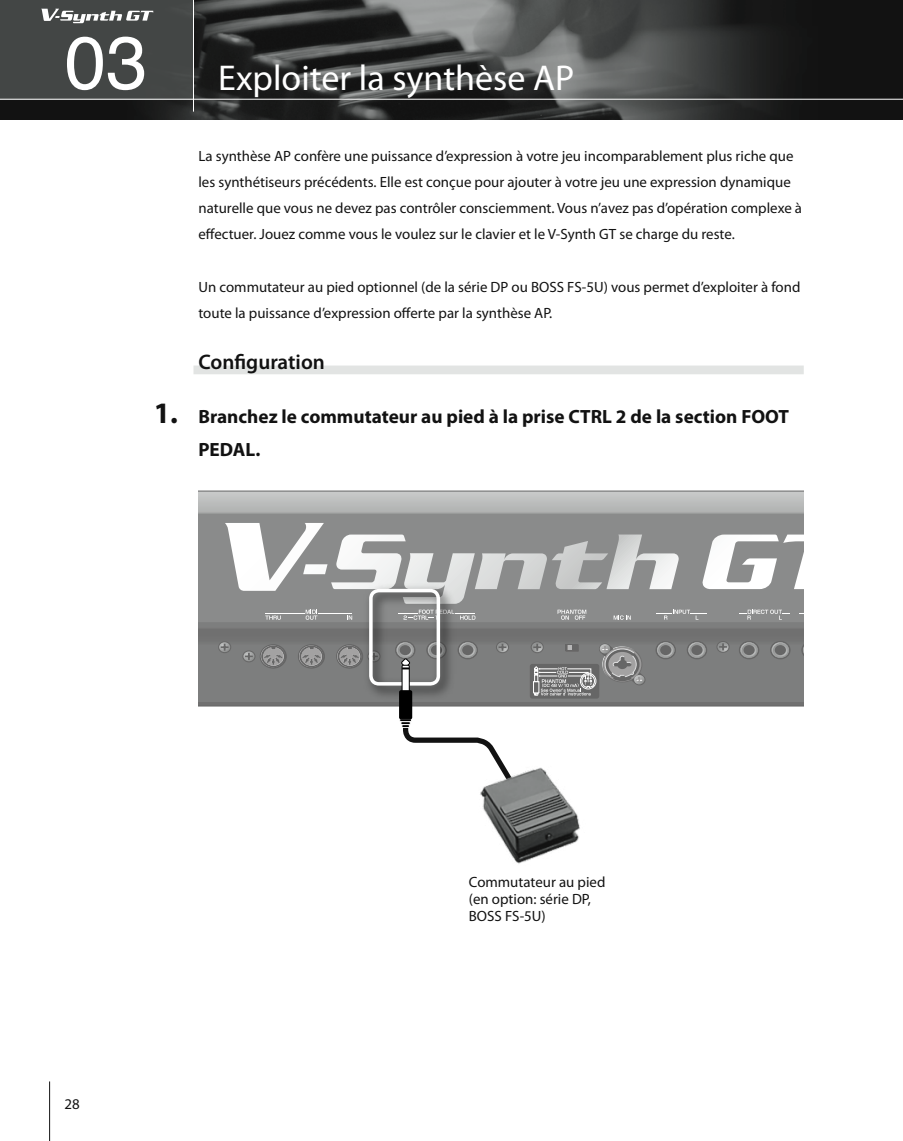
<style>
.page{position:relative;width:903px;height:1141px;background:#fff}
.page>*{position:absolute;margin:0;border:0;box-sizing:border-box;transform-origin:0 0}
.t1{font:36.05px "Myriad Pro";color:#fff}
.t2{font:700 29.75px "Myriad Pro";color:#121212}
.t3{font:600 21px "Myriad Pro";color:#121212}
.t4{font:700 19.25px/33.6px "Myriad Pro";color:#121212}
.t5{font:14.88px/26.1px "Myriad Pro";color:#121212}
.s1{font-family:"Helvetica";font-size:74.38px}
</style>
<div class="page">
<img style="left:0;top:0;width:903px;height:119px">
<div style="left:0;top:0;width:193px;height:100px;background:#494c4b"></div>
<hr style="left:193px;top:0;width:1px;height:112px;background:#fff">
<hr style="left:49px;top:1081px;width:1px;height:60px;background:#121212">
<svg style="left:41px;top:9px;width:112px;height:14px"></svg>
<div style="left:193px;top:366px;width:611px;height:8px;background:#e2e4e3"></div>
<hr style="left:0;top:99px;width:903px;height:1px;background:#fff">
<svg style="left:198px;top:491px;width:606px;height:215px;background:#8b8c8c"></svg>
<svg style="left:614px;top:615px;width:17px;height:5px"></svg>
<svg style="left:347px;top:616px;width:5px;height:4px"></svg>
<svg style="left:265px;top:616px;width:16px;height:4px"></svg>
<svg style="left:306px;top:610px;width:11px;height:10px"></svg>
<svg style="left:557px;top:610px;width:29px;height:10px"></svg>
<hr style="left:265px;top:613px;width:39px;height:1px;background:#fff">
<hr style="left:318px;top:613px;width:34px;height:1px;background:#fff">
<svg style="left:457px;top:610px;width:18px;height:10px"></svg>
<svg style="left:656px;top:610px;width:51px;height:10px"></svg>
<svg style="left:739px;top:610px;width:51px;height:10px"></svg>
<svg style="left:225px;top:523px;width:579px;height:81px"></svg>
<div style="left:530px;top:664px;width:69px;height:35px;background:#666;border-radius:3px"></div>
<div style="left:336px;top:645px;width:27px;height:23px;border:1px solid #000;border-radius:50%"></div>
<div style="left:260px;top:645px;width:26px;height:23px;background:#797979;border-radius:50%"></div>
<div style="left:260px;top:645px;width:26px;height:23px;border:1px solid #000;border-radius:50%"></div>
<div style="left:298px;top:645px;width:26px;height:23px;background:#6d6d6d;border-radius:50%"></div>
<div style="left:298px;top:645px;width:26px;height:23px;border:1px solid #000;border-radius:50%"></div>
<svg style="left:458px;top:641px;width:19px;height:18px"></svg>
<div style="left:458px;top:641px;width:19px;height:18px;border:1px solid #000;border-radius:50%"></div>
<svg style="left:770px;top:641px;width:20px;height:18px"></svg>
<div style="left:770px;top:641px;width:20px;height:18px;border:1px solid #000;border-radius:50%"></div>
<svg style="left:656px;top:641px;width:19px;height:18px"></svg>
<div style="left:656px;top:641px;width:19px;height:18px;border:1px solid #000;border-radius:50%"></div>
<svg style="left:687px;top:641px;width:20px;height:18px"></svg>
<div style="left:687px;top:641px;width:20px;height:18px;border:1px solid #000;border-radius:50%"></div>
<svg style="left:739px;top:641px;width:20px;height:18px"></svg>
<div style="left:739px;top:641px;width:20px;height:18px;border:1px solid #000;border-radius:50%"></div>
<svg style="left:299px;top:645px;width:24px;height:22px"></svg>
<svg style="left:299px;top:646px;width:24px;height:21px"></svg>
<svg style="left:301px;top:647px;width:21px;height:19px"></svg>
<div style="left:261px;top:645px;width:24px;height:22px;background:#808080;border-radius:50%"></div>
<svg style="left:261px;top:646px;width:24px;height:21px"></svg>
<svg style="left:263px;top:647px;width:21px;height:19px"></svg>
<svg style="left:337px;top:645px;width:24px;height:22px"></svg>
<svg style="left:338px;top:646px;width:24px;height:21px"></svg>
<svg style="left:339px;top:647px;width:21px;height:19px"></svg>
<svg style="left:459px;top:642px;width:17px;height:16px"></svg>
<svg style="left:460px;top:644px;width:15px;height:13px"></svg>
<div style="left:462px;top:645px;width:11px;height:10px;background:#666;border-radius:50%"></div>
<svg style="left:802px;top:641px;width:2px;height:18px"></svg>
<svg style="left:688px;top:642px;width:18px;height:16px"></svg>
<svg style="left:690px;top:643px;width:14px;height:14px"></svg>
<div style="left:691px;top:645px;width:11px;height:10px;background:#666;border-radius:50%"></div>
<svg style="left:657px;top:642px;width:17px;height:16px"></svg>
<svg style="left:658px;top:643px;width:15px;height:14px"></svg>
<div style="left:660px;top:645px;width:11px;height:10px;background:#666;border-radius:50%"></div>
<svg style="left:740px;top:642px;width:18px;height:16px"></svg>
<svg style="left:742px;top:643px;width:14px;height:14px"></svg>
<div style="left:743px;top:645px;width:12px;height:10px;background:#666;border-radius:50%"></div>
<svg style="left:771px;top:642px;width:18px;height:16px"></svg>
<svg style="left:773px;top:643px;width:15px;height:14px"></svg>
<div style="left:775px;top:645px;width:11px;height:10px;background:#666;border-radius:50%"></div>
<div style="left:716px;top:641px;width:13px;height:12px;border:1px solid #000;border-radius:50%"></div>
<svg style="left:717px;top:641px;width:12px;height:11px"></svg>
<div style="left:218px;top:641px;width:13px;height:12px;border:1px solid #000;border-radius:50%"></div>
<svg style="left:219px;top:642px;width:12px;height:11px"></svg>
<div style="left:496px;top:641px;width:13px;height:12px;border:1px solid #000;border-radius:50%"></div>
<svg style="left:496px;top:642px;width:12px;height:11px"></svg>
<div style="left:531px;top:641px;width:13px;height:12px;border:1px solid #000;border-radius:50%"></div>
<div style="left:242px;top:651px;width:13px;height:11px;border:1px solid #000;border-radius:50%"></div>
<svg style="left:243px;top:651px;width:12px;height:11px"></svg>
<svg style="left:531px;top:642px;width:114px;height:54px"></svg>
<svg style="left:364px;top:583px;width:93px;height:119px;background:#808181"></svg>
<div style="left:369px;top:589px;width:71px;height:97px;border:4px solid #fff;border-radius:8px"></div>
<svg style="left:401px;top:659px;width:9px;height:8px"></svg>
<div style="left:401px;top:658px;width:9px;height:9px;border:1px solid #000;border-radius:3px"></div>
<div style="left:402px;top:665px;width:7px;height:29px;background:#fff"></div>
<div style="left:402px;top:665px;width:8px;height:29px;border:1px solid #000"></div>
<svg style="left:399px;top:706px;width:133px;height:53px"></svg>
<svg style="left:402px;top:667px;width:7px;height:2px"></svg>
<div style="left:400px;top:691px;width:12px;height:28px;background:#000"></div>
<div style="left:399px;top:690px;width:13px;height:29px;border:1px solid #000"></div>
<img style="left:480px;top:759px;width:100px;height:105px">
<h1 class="t1" style="left:65px;top:55px;width:511px"><span class="s1">03</span> Exploiter la synthèse AP</h1>
<h2 class="t2" style="left:154px;top:393px;width:26px">1.</h2>
<p class="t5" style="left:198px;top:143px;width:605px">La synthèse AP confère une puissance d’expression à votre jeu incomparablement plus riche que les synthétiseurs précédents. Elle est conçue pour ajouter à votre jeu une expression dynamique naturelle que vous ne devez pas contrôler consciemment. Vous n’avez pas d’opération complexe à effectuer. Jouez comme vous le voulez sur le clavier et le V-Synth GT se charge du reste.</p>
<p class="t5" style="left:198px;top:273px;width:603px">Un commutateur au pied optionnel (de la série DP ou BOSS FS-5U) vous permet d’exploiter à fond toute la puissance d’expression offerte par la synthèse AP.</p>
<h3 class="t3" style="left:198px;top:349px;width:128px">Configuration</h3>
<p class="t4" style="left:198px;top:399px;width:592px">Branchez le commutateur au pied à la prise CTRL 2 de la section FOOT<br>PEDAL.</p>
<p class="t5" style="left:64px;top:1090px;width:17px">28</p>
<p class="t5" style="left:469px;top:873px;width:138px;line-height:16.8px">Commutateur au pied (en option: série DP,<br>BOSS FS-5U)</p>
</div>
